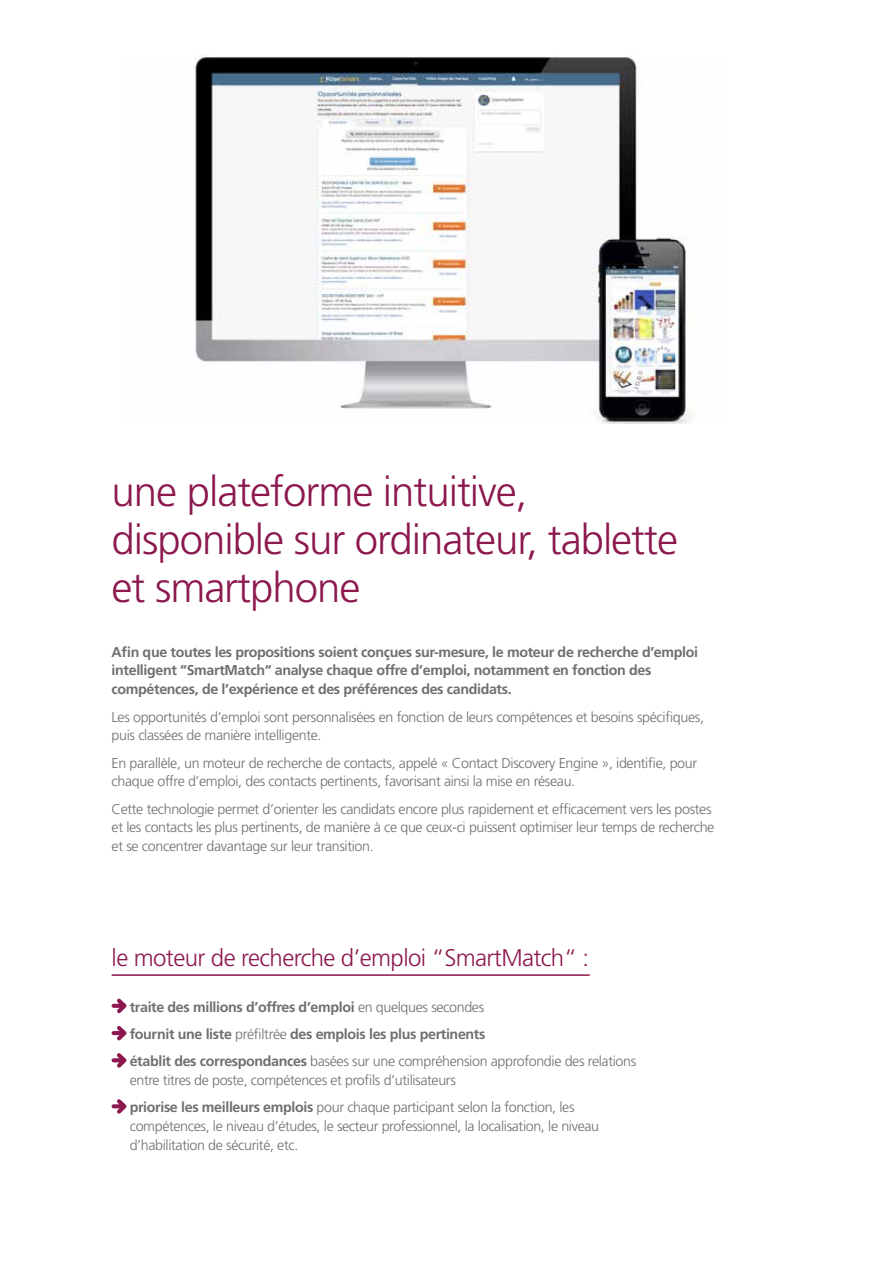
<style>
.page{position:relative;width:893px;height:1263px;background:#fff}
.page>*{position:absolute;margin:0;border:0;box-sizing:border-box;transform-origin:0 0}
.t1{font:300 42px/48px "Frutiger";letter-spacing:-.025em;color:#8c184e}
.t2{font:300 24px "Frutiger";letter-spacing:-.025em;color:#8c184e}
.t3{font:300 14.25px/18.8px "Frutiger";letter-spacing:-.025em;color:#706f6f}
.t4{font:700 14.25px/18.8px "Frutiger";letter-spacing:-.025em;color:#706f6f}
.s1{font-weight:300}
.s2{font-weight:700}
</style>
<div class="page">
<hr style="left:112px;top:974px;width:478px;height:2px;background:#8c184e">
<svg style="left:112px;top:998px;width:14px;height:15px"></svg>
<svg style="left:112px;top:1026px;width:14px;height:14px"></svg>
<svg style="left:112px;top:1053px;width:14px;height:14px"></svg>
<svg style="left:112px;top:1099px;width:14px;height:14px"></svg>
<img style="left:194px;top:57px;width:500px;height:367px">
<h1 class="t1" style="left:112px;top:468px;width:568px">une plateforme intuitive, disponible sur ordinateur, tablette et smartphone</h1>
<p class="t4" style="left:112px;top:642px;width:588px">Afin que toutes les propositions soient conçues sur-mesure, le moteur de recherche d’emploi intelligent “SmartMatch“ analyse chaque offre d’emploi, notamment en fonction des compétences, de l’expérience et des préférences des candidats.</p>
<p class="t3" style="left:112px;top:707px;width:594px">Les opportunités d’emploi sont personnalisées en fonction de leurs compétences et besoins spécifiques, puis classées de manière intelligente.</p>
<p class="t3" style="left:112px;top:753px;width:587px">En parallèle, un moteur de recherche de contacts, appelé « Contact Discovery Engine », identifie, pour chaque offre d’emploi, des contacts pertinents, favorisant ainsi la mise en réseau.</p>
<p class="t3" style="left:112px;top:799px;width:604px">Cette technologie permet d’orienter les candidats encore plus rapidement et efficacement vers les postes et les contacts les plus pertinents, de manière à ce que ceux-ci puissent optimiser leur temps de recherche et se concentrer davantage sur leur transition.</p>
<h2 class="t2" style="left:112px;top:944px;width:479px">le moteur de recherche d’emploi “SmartMatch“ :</h2>
<p class="t4" style="left:130px;top:993px;width:508px;line-height:27.3px">traite des millions d’offres d’emploi <span class="s1">en quelques secondes<br></span>fournit une liste <span class="s1">préfiltrée</span> des emplois les plus pertinents<br>établit des correspondances <span class="s1">basées sur une compréhension approfondie des relations</span></p>
<p class="t3" style="left:130px;top:1066px;width:446px;line-height:27.3px">entre titres de poste, compétences et profils d’utilisateurs<br><span class="s2">priorise les meilleurs emplois</span> pour chaque participant selon la fonction, les</p>
<p class="t3" style="left:130px;top:1117px;width:471px">compétences, le niveau d’études, le secteur professionnel, la localisation, le niveau d’habilitation de sécurité, etc.</p>
</div>
